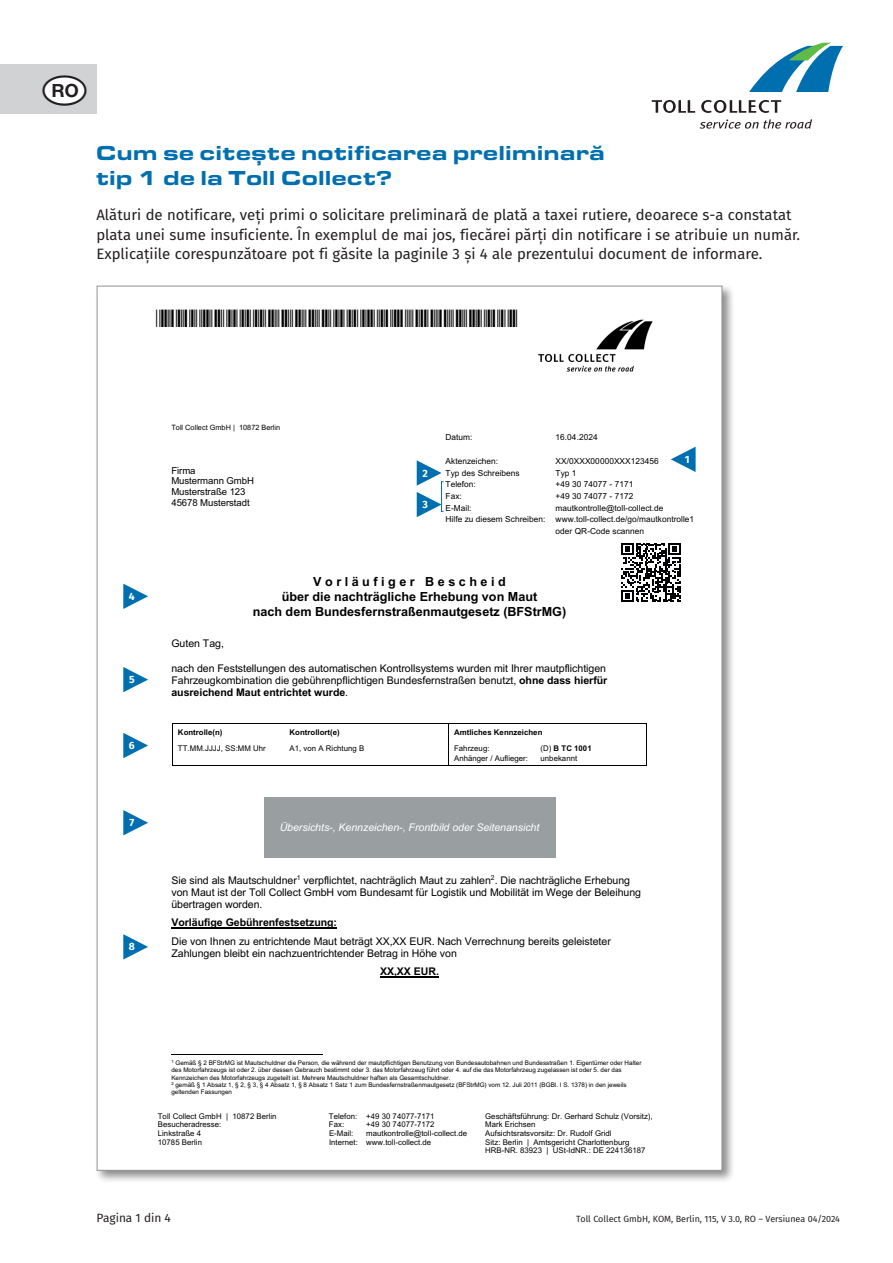
<style>
.page{position:relative;width:893px;height:1263px;background:#fff}
.page>*{position:absolute;margin:0;border:0;box-sizing:border-box;transform-origin:0 0}
.t1{font:900 21px/25.2px "Eurostile OT Ext";color:#006faf}
.t2{font:15px/19.5px "Fira Sans";color:#231f20}
.t3{font:700 12.6px/14.5px "Arial";color:#000002;text-align:center}
.t4{font:12px "Fira Sans";color:#231f20}
.t5{font:10.65px/12.1px "Arial";letter-spacing:-.005em;color:#000002}
.t6{font:italic 10.65px "Arial";letter-spacing:-.005em;color:#fff}
.t7{font:700 10.65px "Arial";letter-spacing:-.005em;color:#000002}
.t8{font:700 10.5px "Fira Sans";color:#fff}
.t9{font:9.6px/10.8px "Arial";letter-spacing:-.005em;color:#000002}
.t10{font:9px "Fira Sans";color:#231f20}
.t11{font:8.25px "Arial";letter-spacing:.005em;color:#000002}
.t12{font:7.8px/10.1px "Arial";letter-spacing:.005em;color:#000002}
.t13{font:700 7.8px "Arial";letter-spacing:.005em;color:#000002}
.t14{font:7.35px "Arial";letter-spacing:.005em;color:#000002}
.t15{font:6.3px/7.2px "Arial";color:#000002}
.s1{font-weight:700}
</style>
<div class="page">
<svg style="left:749px;top:43px;width:94px;height:49px"></svg>
<svg style="left:699px;top:119px;width:113px;height:10px"></svg>
<svg style="left:652px;top:100px;width:43px;height:13px"></svg>
<svg style="left:701px;top:100px;width:80px;height:13px"></svg>
<div style="left:95px;top:284px;width:641px;height:900px;background:#231f20;opacity:.5"></div>
<div style="left:97px;top:286px;width:625px;height:884px;background:#fff"></div>
<hr style="left:172px;top:723px;width:276px;height:1px;background:#000002">
<hr style="left:449px;top:723px;width:198px;height:1px;background:#000002">
<svg style="left:172px;top:724px;width:1px;height:41px"></svg>
<hr style="left:172px;top:765px;width:276px;height:1px;background:#000002">
<svg style="left:448px;top:723px;width:1px;height:43px"></svg>
<hr style="left:449px;top:765px;width:86px;height:1px;background:#000002">
<hr style="left:534px;top:765px;width:113px;height:1px;background:#000002">
<hr style="left:171px;top:927px;width:166px;height:1px;background:#000002">
<hr style="left:380px;top:976px;width:59px;height:1px;background:#000002">
<hr style="left:171px;top:1054px;width:152px;height:1px;background:#000002">
<div style="left:264px;top:797px;width:291px;height:61px;background:#999ea1"></div>
<img style="left:538px;top:319px;width:115px;height:53px">
<svg style="left:621px;top:543px;width:60px;height:59px"></svg>
<div style="left:0;top:64px;width:96px;height:49px;background:#d1d2d4"></div>
<svg style="left:123px;top:667px;width:25px;height:25px"></svg>
<svg style="left:123px;top:733px;width:25px;height:25px"></svg>
<svg style="left:123px;top:934px;width:25px;height:25px"></svg>
<svg style="left:123px;top:810px;width:25px;height:25px"></svg>
<svg style="left:123px;top:584px;width:25px;height:25px"></svg>
<svg style="left:671px;top:447px;width:25px;height:25px"></svg>
<svg style="left:417px;top:460px;width:25px;height:26px"></svg>
<svg style="left:417px;top:492px;width:24px;height:25px"></svg>
<div style="left:441px;top:481px;width:3px;height:31px;border:1px solid #006faf"></div>
<svg style="left:43px;top:75px;width:44px;height:30px"></svg>
<h1 class="t1" style="left:96px;top:140px;width:511px">Cum se citește notificarea preliminară tip 1 de la Toll Collect?</h1>
<p class="t2" style="left:96px;top:205px;width:705px">Alături de notificare, veți primi o solicitare preliminară de plată a taxei rutiere, deoarece s-a constatat plata unei sume insuficiente. În exemplul de mai jos, fiecărei părți din notificare i se atribuie un număr.<br>Explicațiile corespunzătoare pot fi găsite la paginile 3 și 4 ale prezentului document de informare.</p>
<p class="t8" style="left:129px;top:587px;width:7px">4</p>
<p class="t8" style="left:129px;top:671px;width:7px">5</p>
<p class="t8" style="left:129px;top:736px;width:7px">6</p>
<p class="t8" style="left:129px;top:814px;width:6px">7</p>
<p class="t8" style="left:129px;top:938px;width:8px">8</p>
<p class="t14" style="left:171px;top:422px;width:110px">Toll Collect GmbH | 10872 Berlin</p>
<p class="t9" style="left:171px;top:465px;width:84px">Firma<br>Mustermann GmbH<br>Musterstraße 123<br>45678 Musterstadt</p>
<p class="t8" style="left:422px;top:464px;width:7px">2</p>
<p class="t8" style="left:422px;top:496px;width:7px">3</p>
<p class="t11" style="left:446px;top:432px;width:29px">Datum:</p>
<p class="t11" style="left:556px;top:432px;width:43px">16.04.2024</p>
<p class="t11" style="left:446px;top:455px;width:54px">Aktenzeichen:</p>
<p class="t11" style="left:556px;top:455px;width:105px">XX/0XXX00000XXX123456</p>
<p class="t11" style="left:446px;top:467px;width:76px">Typ des Schreibens</p>
<p class="t11" style="left:556px;top:467px;width:22px">Typ 1</p>
<p class="t11" style="left:446px;top:479px;width:32px">Telefon:</p>
<p class="t11" style="left:556px;top:479px;width:79px">+49 30 74077 - 7171</p>
<p class="t11" style="left:446px;top:490px;width:18px">Fax:</p>
<p class="t11" style="left:556px;top:490px;width:79px">+49 30 74077 - 7172</p>
<p class="t11" style="left:446px;top:502px;width:28px">E-Mail:</p>
<p class="t11" style="left:556px;top:502px;width:109px">mautkontrolle@toll-collect.de</p>
<p class="t11" style="left:446px;top:514px;width:250px">Hilfe zu diesem Schreiben: www.toll-collect.de/go/mautkontrolle1</p>
<p class="t11" style="left:556px;top:526px;width:90px">oder QR-Code scannen</p>
<p class="t8" style="left:685px;top:450px;width:6px">1</p>
<p class="t3" style="left:253px;top:575px;width:315px">V o r l ä u f i g e r B e s c h e i d<br>über die nachträgliche Erhebung von Maut<br>nach dem Bundesfernstraßenmautgesetz (BFStrMG)</p>
<p class="t5" style="left:171px;top:637px;width:54px">Guten Tag,</p>
<p class="t5" style="left:171px;top:662px;width:437px;text-align:justify">nach den Feststellungen des automatischen Kontrollsystems wurden mit Ihrer mautpflichtigen Fahrzeugkombination die gebührenpflichtigen Bundesfernstraßen benutzt, <span class="s1">ohne dass hierfür ausreichend Maut entrichtet wurde</span>.</p>
<p class="t13" style="left:178px;top:726px;width:46px">Kontrolle(n)</p>
<p class="t13" style="left:290px;top:726px;width:52px">Kontrollort(e)</p>
<p class="t13" style="left:454px;top:726px;width:90px">Amtliches Kennzeichen</p>
<p class="t12" style="left:178px;top:743px;width:89px">TT.MM.JJJJ, SS:MM Uhr</p>
<p class="t12" style="left:290px;top:743px;width:76px">A1, von A Richtung B</p>
<p class="t12" style="left:454px;top:743px;width:75px">Fahrzeug:<br>Anhänger / Auflieger:</p>
<p class="t12" style="left:540px;top:743px;width:53px">(D) <span class="s1">B TC 1001 </span>unbekannt</p>
<p class="t6" style="left:280px;top:821px;width:261px">Übersichts-, Kennzeichen-, Frontbild oder Seitenansicht</p>
<p class="t5" style="left:171px;top:874px;width:471px">Sie sind als Mautschuldner<sup>1</sup> verpflichtet, nachträglich Maut zu zahlen<sup>2</sup>. Die nachträgliche Erhebung von Maut ist der Toll Collect GmbH vom Bundesamt für Logistik und Mobilität im Wege der Beleihung übertragen worden.</p>
<p class="t7" style="left:171px;top:915px;width:167px">Vorläufige Gebührenfestsetzung:</p>
<p class="t5" style="left:171px;top:935px;width:441px">Die von Ihnen zu entrichtende Maut beträgt XX,XX EUR. Nach Verrechnung bereits geleisteter<br>Zahlungen bleibt ein nachzuentrichtender Betrag in Höhe von</p>
<p class="t7" style="left:380px;top:964px;width:60px">XX,XX EUR.</p>
<p class="t15" style="left:171px;top:1059px;width:471px"><sup>1</sup> Gemäß § 2 BFStrMG ist Mautschuldner die Person, die während der mautpflichtigen Benutzung von Bundesautobahnen und Bundesstraßen 1. Eigentümer oder Halter des Motorfahrzeugs ist oder 2. über dessen Gebrauch bestimmt oder 3. das Motorfahrzeug führt oder 4. auf die das Motorfahrzeug zugelassen ist oder 5. der das Kennzeichen des Motorfahrzeugs zugeteilt ist. Mehrere Mautschuldner haften als Gesamtschuldner.<br><sup>2</sup> gemäß § 1 Absatz 1, § 2, § 3, § 4 Absatz 1, § 8 Absatz 1 Satz 1 zum Bundesfernstraßenmautgesetz (BFStrMG) vom 12. Juli 2011 (BGBl. I S. 1378) in den jeweils geltenden Fassungen</p>
<p class="t12" style="left:158px;top:1111px;width:120px">Toll Collect GmbH | 10872 Berlin</p>
<p class="t12" style="left:329px;top:1111px;width:107px">Telefon: +49 30 74077-7171</p>
<p class="t12" style="left:485px;top:1111px;width:169px">Geschäftsführung: Dr. Gerhard Schulz (Vorsitz),</p>
<p class="t12" style="left:158px;top:1119px;width:65px">Besucheradresse:</p>
<p class="t12" style="left:329px;top:1119px;width:17px">Fax:</p>
<p class="t12" style="left:366px;top:1119px;width:70px">+49 30 74077-7172</p>
<p class="t12" style="left:485px;top:1119px;width:52px">Mark Erichsen</p>
<p class="t12" style="left:158px;top:1128px;width:45px">Linkstraße 4</p>
<p class="t12" style="left:329px;top:1128px;width:26px">E-Mail:</p>
<p class="t12" style="left:366px;top:1128px;width:103px">mautkontrolle@toll-collect.de</p>
<p class="t12" style="left:485px;top:1128px;width:128px">Aufsichtsratsvorsitz: Dr. Rudolf Gridl</p>
<p class="t12" style="left:158px;top:1137px;width:46px">10785 Berlin</p>
<p class="t12" style="left:329px;top:1137px;width:104px">Internet: www.toll-collect.de</p>
<p class="t12" style="left:485px;top:1137px;width:162px;line-height:8.2px">Sitz: Berlin | Amtsgericht Charlottenburg<br>HRB-NR. 83923 | USt-IdNR.: DE 224136187</p>
<p class="t4" style="left:96px;top:1208px;width:76px">Pagina 1 din 4</p>
<p class="t10" style="left:576px;top:1211px;width:265px">Toll Collect GmbH, KOM, Berlin, 115, V 3.0, RO – Versiunea 04/2024</p>
</div>
